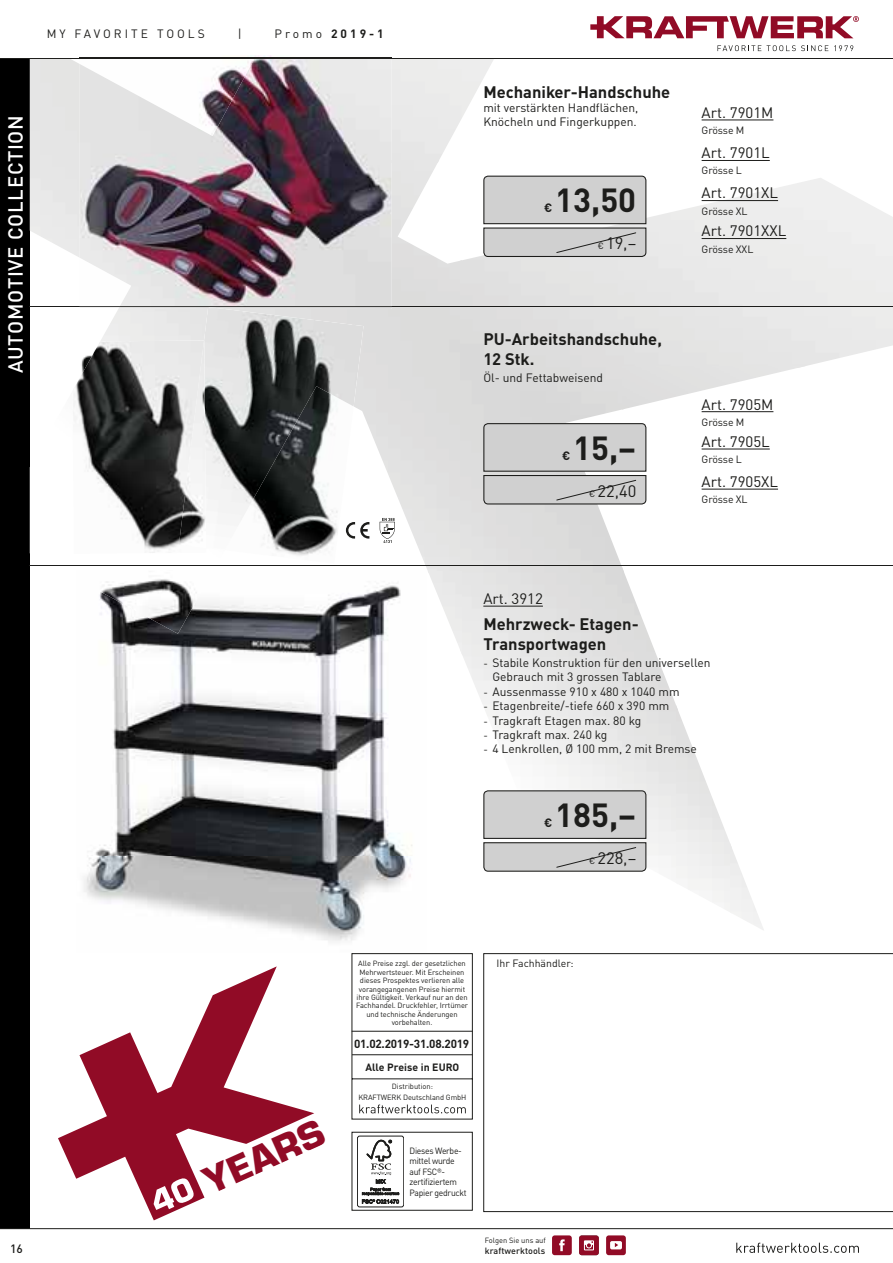
<style>
.page{position:relative;width:893px;height:1263px;background:#fff}
.page>*{position:absolute;margin:0;border:0;box-sizing:border-box;transform-origin:0 0}
.t1{font:700 35.85px "Eurostile";color:#910b26}
.t2{font:700 33px "DIN Pro";color:#1d1d1b}
.t3{font:500 20.25px "DIN Pro";letter-spacing:.035em;color:#fff}
.t4{font:700 16.5px/19.8px "DIN Pro";color:#1d1d1b}
.t5{font:16.5px "DIN Pro";color:#1d1d1b}
.t6{font:15px "DIN Pro";color:#1d1d1b}
.t7{font:12px/14.4px "DIN Pro";color:#1d1d1b}
.t8{font:12px "DIN Pro";letter-spacing:.25em;color:#1d1d1b}
.t9{font:700 12px "DIN Pro";color:#1d1d1b}
.t10{font:500 12px "DIN Pro";color:#1d1d1b}
.t11{font:700 11.7px "DIN Pro";letter-spacing:-.02em;color:#1d1d1b}
.t12{font:10.5px "DIN Pro";letter-spacing:-.01em;color:#1d1d1b}
.t13{font:700 10.5px "DIN Pro";letter-spacing:.005em;color:#1d1d1b}
.t14{font:9px/10.5px "DIN Pro";letter-spacing:-.03em;color:#1d1d1b;scale:.95 1}
.t15{font:500 9px "DIN Pro";letter-spacing:.005em;color:#1d1d1b}
.t16{font:7.5px/8.4px "DIN Pro";letter-spacing:-.01em;color:#1d1d1b;text-align:center}
.s1{font-weight:400}
.s2{font-size:9px}
.s3{font-size:10.5px}
</style>
<div class="page">
<div style="left:0;top:58px;width:30px;height:1171px;background:#000"></div>
<svg style="left:590px;top:16px;width:269px;height:22px"></svg>
<svg style="left:717px;top:45px;width:111px;height:6px"></svg>
<svg style="left:834px;top:45px;width:19px;height:6px"></svg>
<hr style="left:0;top:1228px;width:893px;height:1px;background:#1d1d1b">
<svg style="left:736px;top:1243px;width:123px;height:10px"></svg>
<hr style="left:0;top:58px;width:893px;height:1px;background:#1d1d1b">
<img style="left:623px;top:569px;width:53px;height:299px">
<img style="left:676px;top:705px;width:54px;height:207px">
<svg style="left:58px;top:966px;width:256px;height:254px"></svg>
<svg style="left:154px;top:1176px;width:42px;height:34px"></svg>
<svg style="left:483px;top:953px;width:410px;height:259px"></svg>
<div style="left:552px;top:1235px;width:20px;height:20px;background:#910b26;border-radius:3px"></div>
<svg style="left:559px;top:1239px;width:6px;height:12px"></svg>
<div style="left:606px;top:1235px;width:20px;height:20px;background:#910b26;border-radius:3px"></div>
<svg style="left:610px;top:1241px;width:12px;height:8px"></svg>
<svg style="left:579px;top:1235px;width:20px;height:20px"></svg>
<hr style="left:30px;top:306px;width:863px;height:1px;background:#1d1d1b">
<hr style="left:30px;top:565px;width:863px;height:1px;background:#1d1d1b">
<img style="left:276px;top:550px;width:44px;height:6px">
<img style="left:204px;top:309px;width:160px;height:241px">
<img style="left:84px;top:585px;width:329px;height:356px">
<img style="left:84px;top:579px;width:129px;height:55px">
<svg style="left:346px;top:522px;width:23px;height:17px"></svg>
<svg style="left:380px;top:518px;width:15px;height:25px"></svg>
<img style="left:73px;top:340px;width:133px;height:213px">
<img style="left:179px;top:340px;width:27px;height:208px">
<div style="left:357px;top:1136px;width:47px;height:71px;border:1px solid #1d1d1b;border-radius:2px"></div>
<svg style="left:362px;top:1140px;width:37px;height:64px"></svg>
<svg style="left:351px;top:953px;width:122px;height:166px"></svg>
<hr style="left:483px;top:606px;width:60px;height:1px;background:#1d1d1b">
<svg style="left:483px;top:790px;width:164px;height:82px;background:#c5c5c5"></svg>
<svg style="left:483px;top:175px;width:164px;height:83px;background:#c6c6c6"></svg>
<svg style="left:483px;top:423px;width:164px;height:82px;background:#c4c4c4"></svg>
<hr style="left:702px;top:411px;width:71px;height:1px;background:#1d1d1b">
<hr style="left:702px;top:449px;width:68px;height:1px;background:#1d1d1b">
<hr style="left:702px;top:489px;width:76px;height:1px;background:#1d1d1b">
<hr style="left:702px;top:200px;width:76px;height:1px;background:#1d1d1b">
<hr style="left:702px;top:120px;width:71px;height:1px;background:#1d1d1b">
<hr style="left:702px;top:238px;width:84px;height:1px;background:#1d1d1b">
<hr style="left:702px;top:160px;width:68px;height:1px;background:#1d1d1b">
<img style="left:80px;top:59px;width:311px;height:248px">
<svg style="left:208px;top:307px;width:17px;height:2px"></svg>
<h3 class="t8" style="left:47px;top:30px;width:160px">MY FAVORITE TOOLS</h3>
<h3 class="t7" style="left:238px;top:28px;width:5px">|</h3>
<h3 class="t9" style="left:275px;top:30px;width:111px"><span class="s1">Promo</span> 2019-1</h3>
<h3 class="t3" style="left:4px;top:373px;width:260px;rotate:-90deg">AUTOMOTIVE COLLECTION</h3>
<h3 class="t4" style="left:483px;top:84px;width:188px">Mechaniker-Handschuhe</h3>
<h3 class="t7" style="left:483px;top:102px;width:157px">mit verstärkten Handflächen,<br>Knöcheln und Fingerkuppen.</h3>
<h2 class="t2" style="left:555px;top:189px;width:82px">13,50</h2>
<h3 class="t9" style="left:544px;top:203px;width:10px">€</h3>
<h3 class="t5" style="left:598px;top:237px;width:40px"><span class="s2">€</span> 19,−</h3>
<h3 class="t6" style="left:702px;top:107px;width:73px">Art. 7901M</h3>
<h3 class="t12" style="left:702px;top:126px;width:44px">Grösse M</h3>
<h3 class="t6" style="left:702px;top:148px;width:70px">Art. 7901L</h3>
<h3 class="t12" style="left:702px;top:167px;width:42px">Grösse L</h3>
<h3 class="t6" style="left:702px;top:188px;width:78px">Art. 7901XL</h3>
<h3 class="t12" style="left:702px;top:207px;width:48px">Grösse XL</h3>
<h3 class="t6" style="left:702px;top:226px;width:86px">Art. 7901XXL</h3>
<h3 class="t12" style="left:702px;top:245px;width:53px">Grösse XXL</h3>
<h3 class="t4" style="left:483px;top:331px;width:180px">PU-Arbeitshandschuhe,<br>12 Stk.</h3>
<h3 class="t7" style="left:483px;top:372px;width:121px">Öl- und Fettabweisend</h3>
<h2 class="t2" style="left:573px;top:436px;width:64px">15,−</h2>
<h3 class="t9" style="left:562px;top:451px;width:10px">€</h3>
<h3 class="t5" style="left:589px;top:485px;width:49px"><span class="s2">€</span> 22,40</h3>
<h3 class="t6" style="left:702px;top:399px;width:73px">Art. 7905M</h3>
<h3 class="t12" style="left:702px;top:418px;width:44px">Grösse M</h3>
<h3 class="t6" style="left:702px;top:436px;width:70px">Art. 7905L</h3>
<h3 class="t12" style="left:702px;top:456px;width:42px">Grösse L</h3>
<h3 class="t6" style="left:702px;top:476px;width:78px">Art. 7905XL</h3>
<h3 class="t12" style="left:702px;top:496px;width:48px">Grösse XL</h3>
<h3 class="t6" style="left:483px;top:593px;width:61px">Art. 3912</h3>
<h3 class="t4" style="left:483px;top:616px;width:157px">Mehrzweck- Etagen-<br>Transportwagen</h3>
<h3 class="t7" style="left:492px;top:657px;width:220px;text-indent:-9px"><span class="s3">-</span> Stabile Konstruktion für den universellen<br>Gebrauch mit 3 grossen Tablare</h3>
<h3 class="t7" style="left:483px;top:686px;width:198px"><span class="s3">-</span> Aussenmasse 910 x 480 x 1040 mm</h3>
<h3 class="t7" style="left:483px;top:700px;width:188px"><span class="s3">-</span> Etagenbreite/-tiefe 660 x 390 mm</h3>
<h3 class="t7" style="left:483px;top:715px;width:159px"><span class="s3">-</span> Tragkraft Etagen max. 80 kg</h3>
<h3 class="t7" style="left:483px;top:729px;width:126px"><span class="s3">-</span> Tragkraft max. 240 kg</h3>
<h3 class="t7" style="left:483px;top:743px;width:215px"><span class="s3">-</span> 4 Lenkrollen, Ø 100 mm, 2 mit Bremse</h3>
<h2 class="t2" style="left:555px;top:803px;width:82px">185,−</h2>
<h3 class="t9" style="left:544px;top:818px;width:10px">€</h3>
<h3 class="t5" style="left:589px;top:852px;width:49px"><span class="s2">€</span> 228,−</h3>
<h3 class="t10" style="left:10px;top:1241px;width:14px">16</h3>
<h1 class="t1" style="left:200px;top:1170px;width:130px;rotate:-24deg">YEARS</h1>
<p class="t16" style="left:358px;top:960px;width:109px">Alle Preise zzgl. der gesetzlichen</p>
<h3 class="t12" style="left:496px;top:960px;width:79px">Ihr Fachhändler:</h3>
<p class="t16" style="left:356px;top:969px;width:114px">Mehrwertsteuer. Mit Erscheinen dieses Prospektes verlieren alle vorangegangenen Preise hiermit ihre Gültigkeit. Verkauf nur an den<br>Fachhandel. Druckfehler, Irrtümer und technische Änderungen vorbehalten.</p>
<h3 class="t11" style="left:354px;top:1039px;width:117px">01.02.2019-31.08.2019</h3>
<h3 class="t13" style="left:365px;top:1063px;width:95px">Alle Preise in EURO</h3>
<p class="t16" style="left:358px;top:1082px;width:109px;line-height:10.5px">Distribution:<br>KRAFTWERK Deutschland GmbH</p>
<p class="t14" style="left:409px;top:1146px;width:62px">Dieses Werbe&shy;mittel wurde auf FSC®- zertifiziertem<br>Papier gedruckt</p>
<p class="t16" style="left:485px;top:1237px;width:63px">Folgen Sie uns auf</p>
<p class="t15" style="left:485px;top:1246px;width:62px">kraftwerktools</p>
</div>
